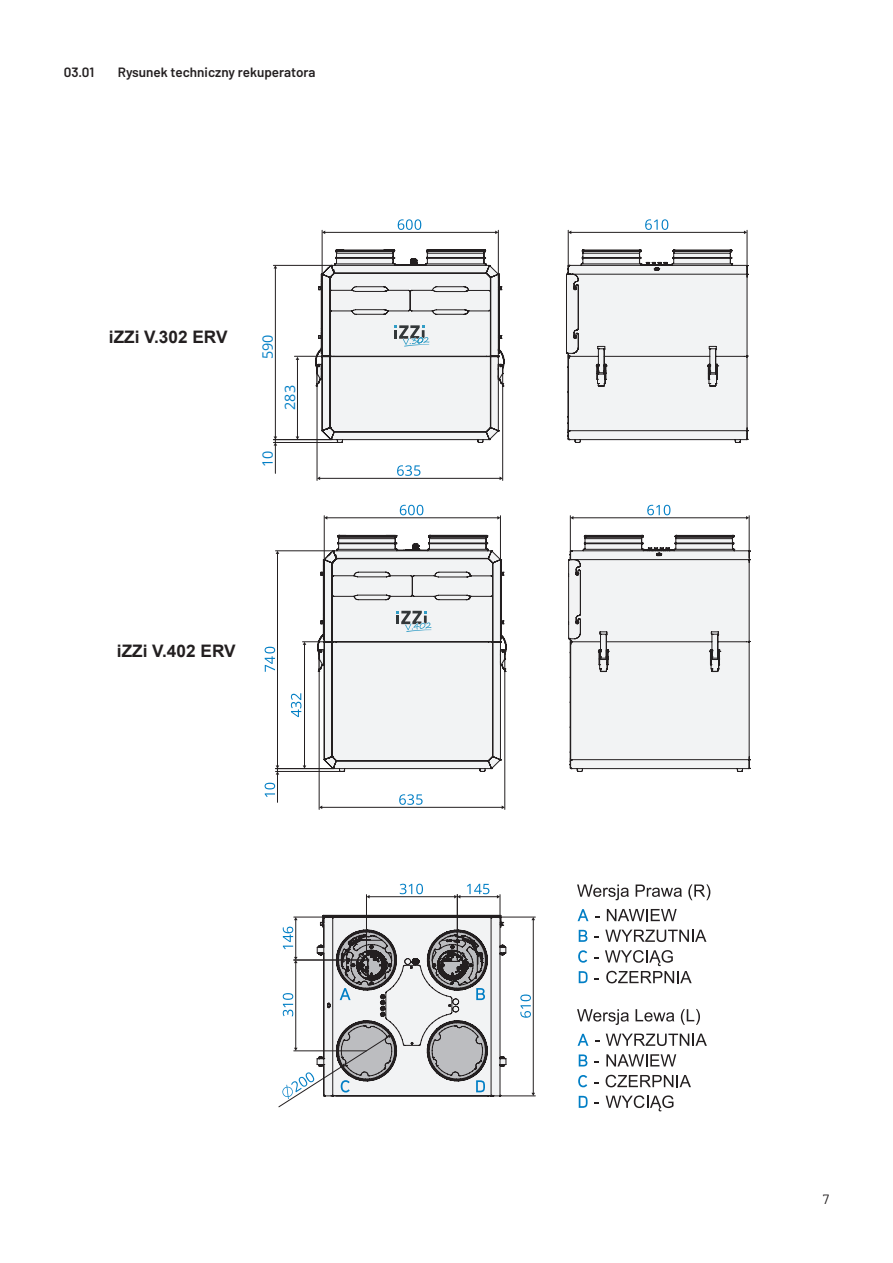
<style>
.page{position:relative;width:893px;height:1263px;background:#fff}
.page>*{position:absolute;margin:0;border:0;box-sizing:border-box;transform-origin:0 0}
.t1{font:700 17.25px "Arial";color:#231f20}
.t2{font:14.4px "Open Sans";letter-spacing:.005em;color:#007ec5}
.t3{font:600 13.5px "Barlow";color:#231f20}
.t4{font:13.5px "Barlow";color:#231f20}
</style>
<div class="page">
<hr style="left:499px;top:917px;width:36px;height:1px;background:#231f20">
<hr style="left:499px;top:1096px;width:36px;height:1px;background:#231f20">
<hr style="left:533px;top:920px;width:1px;height:173px;background:#231f20">
<svg style="left:520px;top:994px;width:11px;height:24px"></svg>
<svg style="left:278px;top:884px;width:228px;height:223px"></svg>
<hr style="left:275px;top:550px;width:58px;height:1px;background:#231f20">
<hr style="left:277px;top:553px;width:1px;height:213px;background:#231f20">
<hr style="left:275px;top:768px;width:58px;height:1px;background:#231f20">
<hr style="left:275px;top:771px;width:66px;height:1px;background:#231f20">
<hr style="left:324px;top:516px;width:1px;height:44px;background:#231f20">
<hr style="left:500px;top:516px;width:1px;height:44px;background:#231f20">
<hr style="left:327px;top:517px;width:171px;height:1px;background:#231f20">
<hr style="left:570px;top:516px;width:1px;height:35px;background:#231f20">
<hr style="left:749px;top:516px;width:1px;height:35px;background:#231f20">
<hr style="left:573px;top:517px;width:174px;height:1px;background:#231f20">
<hr style="left:505px;top:669px;width:1px;height:140px;background:#231f20">
<hr style="left:319px;top:659px;width:1px;height:150px;background:#231f20">
<hr style="left:322px;top:807px;width:180px;height:1px;background:#231f20">
<svg style="left:265px;top:765px;width:14px;height:37px"></svg>
<svg style="left:265px;top:647px;width:10px;height:25px"></svg>
<hr style="left:302px;top:641px;width:44px;height:1px;background:#231f20">
<hr style="left:304px;top:644px;width:1px;height:122px;background:#231f20">
<svg style="left:400px;top:505px;width:23px;height:10px"></svg>
<svg style="left:647px;top:505px;width:23px;height:10px"></svg>
<svg style="left:399px;top:794px;width:24px;height:11px"></svg>
<svg style="left:568px;top:535px;width:182px;height:237px"></svg>
<svg style="left:291px;top:693px;width:10px;height:24px"></svg>
<svg style="left:317px;top:535px;width:190px;height:237px"></svg>
<hr style="left:273px;top:265px;width:58px;height:1px;background:#231f20">
<hr style="left:294px;top:356px;width:37px;height:1px;background:#231f20">
<hr style="left:275px;top:268px;width:1px;height:169px;background:#231f20">
<hr style="left:273px;top:439px;width:58px;height:1px;background:#231f20">
<hr style="left:273px;top:442px;width:66px;height:1px;background:#231f20">
<svg style="left:274px;top:436px;width:3px;height:37px"></svg>
<hr style="left:322px;top:230px;width:1px;height:44px;background:#231f20">
<hr style="left:498px;top:230px;width:1px;height:44px;background:#231f20">
<hr style="left:325px;top:232px;width:171px;height:1px;background:#231f20">
<hr style="left:568px;top:230px;width:1px;height:36px;background:#231f20">
<hr style="left:747px;top:230px;width:1px;height:36px;background:#231f20">
<hr style="left:571px;top:232px;width:173px;height:1px;background:#231f20">
<hr style="left:502px;top:383px;width:1px;height:97px;background:#231f20">
<hr style="left:317px;top:374px;width:1px;height:106px;background:#231f20">
<hr style="left:320px;top:478px;width:180px;height:1px;background:#231f20">
<hr style="left:297px;top:359px;width:1px;height:78px;background:#231f20">
<svg style="left:398px;top:219px;width:23px;height:11px"></svg>
<svg style="left:645px;top:219px;width:23px;height:11px"></svg>
<svg style="left:397px;top:465px;width:23px;height:11px"></svg>
<svg style="left:566px;top:250px;width:181px;height:193px"></svg>
<svg style="left:315px;top:250px;width:190px;height:193px"></svg>
<svg style="left:577px;top:884px;width:52px;height:16px"></svg>
<svg style="left:636px;top:884px;width:46px;height:13px"></svg>
<svg style="left:688px;top:884px;width:22px;height:16px"></svg>
<svg style="left:577px;top:1009px;width:52px;height:16px"></svg>
<svg style="left:636px;top:1009px;width:38px;height:12px"></svg>
<svg style="left:681px;top:1009px;width:19px;height:16px"></svg>
<svg style="left:578px;top:909px;width:10px;height:12px"></svg>
<svg style="left:607px;top:909px;width:70px;height:12px"></svg>
<svg style="left:579px;top:930px;width:8px;height:12px"></svg>
<svg style="left:605px;top:930px;width:101px;height:12px"></svg>
<svg style="left:578px;top:950px;width:9px;height:13px"></svg>
<svg style="left:579px;top:971px;width:9px;height:12px"></svg>
<svg style="left:605px;top:950px;width:87px;height:33px"></svg>
<svg style="left:578px;top:1034px;width:10px;height:12px"></svg>
<svg style="left:606px;top:1033px;width:101px;height:13px"></svg>
<svg style="left:579px;top:1054px;width:8px;height:12px"></svg>
<svg style="left:606px;top:1054px;width:70px;height:12px"></svg>
<svg style="left:578px;top:1075px;width:9px;height:12px"></svg>
<svg style="left:606px;top:1075px;width:85px;height:12px"></svg>
<svg style="left:579px;top:1096px;width:9px;height:12px"></svg>
<svg style="left:606px;top:1095px;width:67px;height:16px"></svg>
<p class="t3" style="left:64px;top:62px;width:32px">03.01</p>
<p class="t3" style="left:118px;top:62px;width:199px">Rysunek techniczny rekuperatora</p>
<p class="t1" style="left:109px;top:325px;width:120px">iZZi V.302 ERV</p>
<p class="t2" style="left:258px;top:359px;width:26px;rotate:-90deg">590</p>
<p class="t2" style="left:280px;top:410px;width:26px;rotate:-90deg">283</p>
<p class="t2" style="left:258px;top:467px;width:18px;rotate:-90deg">10</p>
<p class="t1" style="left:117px;top:639px;width:120px">iZZi V.402 ERV</p>
<p class="t4" style="left:823px;top:1189px;width:8px">7</p>
</div>
